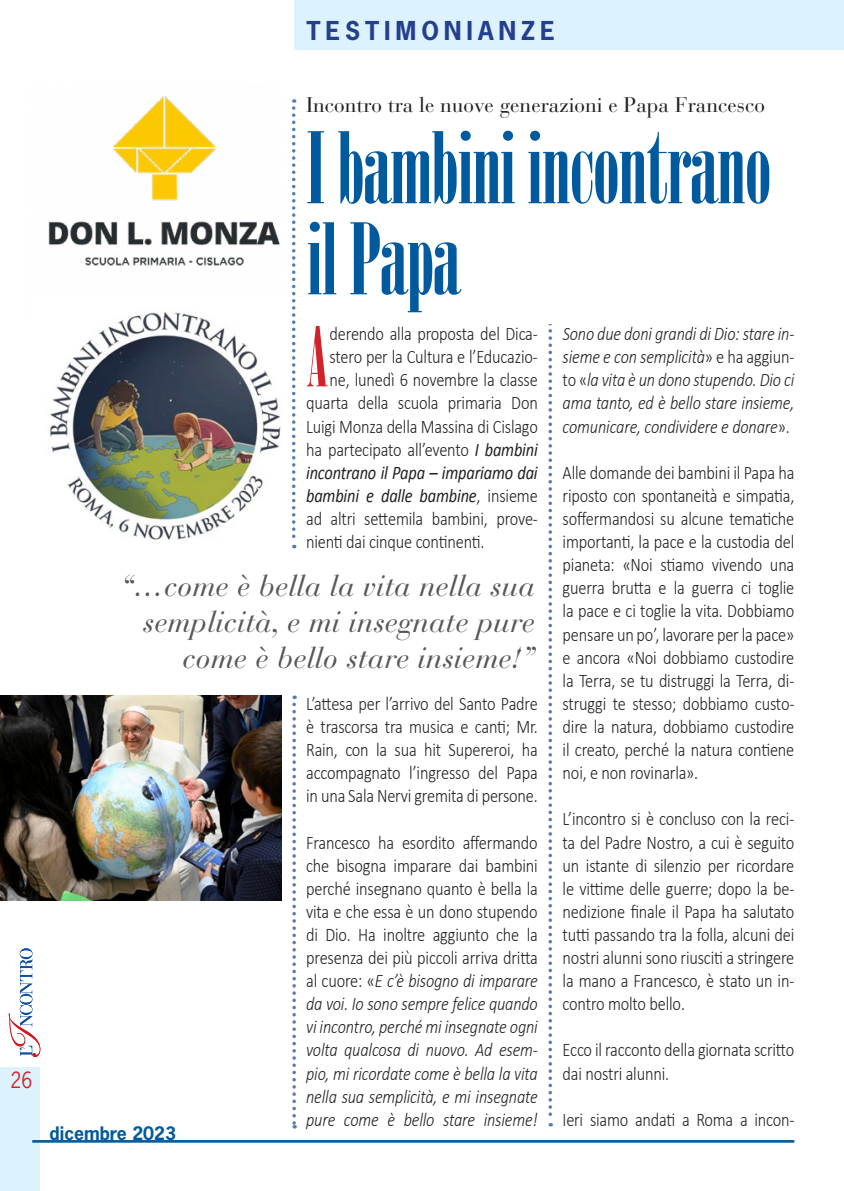
<style>
.page{position:relative;width:844px;height:1191px;background:#fff}
.page>*{position:absolute;margin:0;border:0;box-sizing:border-box;transform-origin:0 0}
.t1{font:98px/91px "Onyx MT Std";letter-spacing:-.01em;color:#015a9d}
.t2{font:82.08px "Onyx MT Std";color:#d1232a;scale:.85 1}
.t3{font:italic 29.75px/35.7px "Bauer Bodoni Std";color:#57585a;text-align:right}
.t4{font:700 24.5px "News Gothic Std";letter-spacing:.2em;color:#253f8e}
.t5{font:21px "Bauer Bodoni Std";color:#231f20}
.t6{font:21px "News Gothic Std";color:#d1232a;scale:.9 1}
.t7{font:300 19.25px/23.1px "Calibri";letter-spacing:-.01em;color:#231f20;text-align:justify;scale:.85 1}
.t8{font:italic 300 19.25px/23.1px "Calibri";letter-spacing:-.01em;color:#231f20;text-align:justify;scale:.85 1}
.t9{font:italic 19.25px "Calibri";letter-spacing:-.01em;color:#231f20;scale:.85 1}
.t10{font:700 17.5px "News Gothic Std";color:#015a9d}
.s1{font-style:normal}
.s2{font-weight:400;font-style:italic}
.s3{font-weight:300;font-style:normal}
</style>
<div class="page">
<svg style="left:548px;top:324px;width:4px;height:802px"></svg>
<svg style="left:292px;top:99px;width:3px;height:449px"></svg>
<div style="left:294px;top:0;width:549px;height:50px;background:#dcf2fc"></div>
<div style="left:0;top:1067px;width:40px;height:124px;background:#dcf2fc"></div>
<svg style="left:9px;top:948px;width:31px;height:109px"></svg>
<img style="left:48px;top:96px;width:232px;height:170px">
<img style="left:49px;top:312px;width:232px;height:228px">
<img style="left:0;top:695px;width:281px;height:205px">
<svg style="left:292px;top:695px;width:4px;height:433px"></svg>
<hr style="left:32px;top:1140px;width:762px;height:2px;background:#015a9d">
<p class="t4" style="left:306px;top:14px;width:250px">TESTIMONIANZE</p>
<p class="t6" style="left:10px;top:1067px;width:26px">26</p>
<p class="t5" style="left:306px;top:92px;width:460px">Incontro tra le nuove generazioni e Papa Francesco</p>
<h1 class="t1" style="left:306px;top:126px;width:466px">I bambini incontrano il Papa</h1>
<h2 class="t2" style="left:306px;top:310px;width:27px">A</h2>
<p class="t7" style="left:329px;top:321px;width:246px">derendo alla proposta del Dica-</p>
<p class="t8" style="left:562px;top:322px;width:274px">Sono due doni grandi di Dio: stare in&shy;sieme e con semplicità<span class="s1">» e ha aggiun&shy;to «</span>la vita è un dono stupendo. Dio ci ama tanto, ed è bello stare insieme, comunicare, condividere e donare<span class="s1">».</span></p>
<p class="t7" style="left:562px;top:460px;width:274px">Alle domande dei bambini il Papa ha riposto con spontaneità e simpatia, soffermandosi su alcune tematiche importanti, la pace e la custodia del pianeta: «Noi stiamo vivendo una guerra brutta e la guerra ci toglie la pace e ci toglie la vita. Dobbiamo pensare un po’, lavorare per la pace» e ancora «Noi dobbiamo custodire la Terra, se tu distruggi la Terra, di&shy;struggi te stesso; dobbiamo custo&shy;dire la natura, dobbiamo custodire il creato, perché la natura contiene noi, e non rovinarla».</p>
<p class="t7" style="left:562px;top:806px;width:274px">L’incontro si è concluso con la reci&shy;ta del Padre Nostro, a cui è seguito un istante di silenzio per ricordare le vittime delle guerre; dopo la be&shy;nedizione finale il Papa ha salutato tutti passando tra la folla, alcuni dei nostri alunni sono riusciti a stringere la mano a Francesco, è stato un in&shy;contro molto bello.</p>
<p class="t7" style="left:562px;top:1037px;width:274px">Ecco il racconto della giornata scritto dai nostri alunni.</p>
<p class="t7" style="left:562px;top:1107px;width:274px">Ieri siamo andati a Roma a incon-</p>
<p class="t7" style="left:329px;top:344px;width:246px">stero per la Cultura e l’Educazio-</p>
<p class="t7" style="left:329px;top:367px;width:246px">ne, lunedì 6 novembre la classe</p>
<p class="t7" style="left:306px;top:390px;width:274px">quarta della scuola primaria Don</p>
<p class="t7" style="left:306px;top:414px;width:274px">Luigi Monza della Massina di Cislago</p>
<p class="t7" style="left:306px;top:437px;width:274px">ha partecipato all’evento <span class="s2">I bambini</span></p>
<p class="t9" style="left:306px;top:459px;width:274px">incontrano il Papa – impariamo dai</p>
<p class="t9" style="left:306px;top:482px;width:274px">bambini e dalle bambine<span class="s3">, insieme</span></p>
<p class="t7" style="left:306px;top:506px;width:274px">ad altri settemila bambini, prove-</p>
<p class="t7" style="left:306px;top:529px;width:211px">nienti dai cinque continenti.</p>
<h3 class="t3" style="left:121px;top:568px;width:415px">“…come è bella la vita nella sua semplicità, e mi insegnate pure come è bello stare insieme!”</h3>
<p class="t7" style="left:306px;top:691px;width:274px">L’attesa per l’arrivo del Santo Padre è trascorsa tra musica e canti; Mr.<br>Rain, con la sua hit Supereroi, ha accompagnato l’ingresso del Papa in una Sala Nervi gremita di persone.</p>
<p class="t8" style="left:306px;top:830px;width:274px"><span class="s1">Francesco ha esordito affermando che bisogna imparare dai bambini perché insegnano quanto è bella la vita e che essa è un dono stupendo di Dio. Ha inoltre aggiunto che la presenza dei più piccoli arriva dritta al cuore: «</span>E c’è bisogno di imparare da voi. Io sono sempre felice quando vi incontro, perché mi insegnate ogni volta qualcosa di nuovo. Ad esem&shy;pio, mi ricordate come è bella la vita nella sua semplicità, e mi insegnate pure come è bello stare insieme!</p>
<p class="t10" style="left:50px;top:1121px;width:128px">dicembre 2023</p>
</div>
